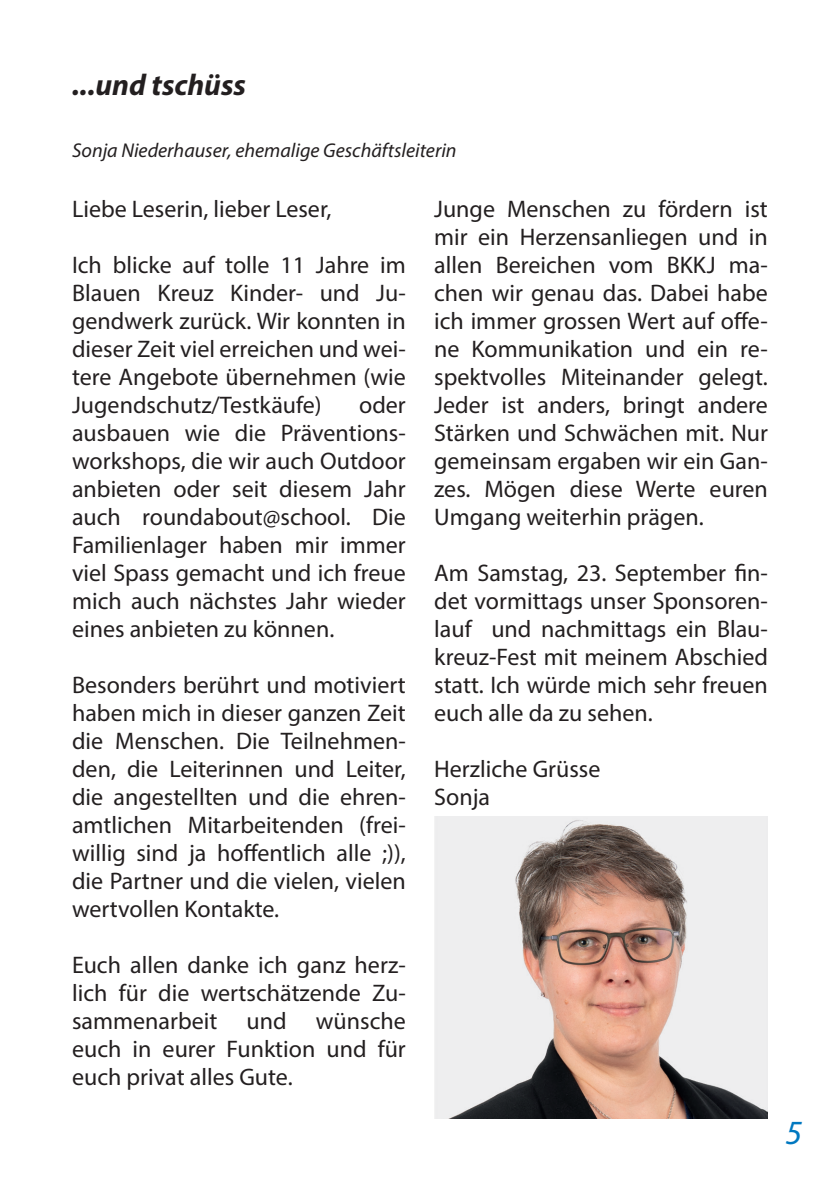
<style>
.page{position:relative;width:840px;height:1191px;background:#fff}
.page>*{position:absolute;margin:0;border:0;box-sizing:border-box;transform-origin:0 0}
.t1{font:italic 34px "Myriad Pro";color:#0078c0}
.Titel{font:italic 700 30px "Myriad Pro";color:#231f20}
.Absatzformat_1{font:24px/28px "Myriad Pro";color:#231f20;text-align:justify}
.Autorenzeile{font:italic 20px "Myriad Pro";color:#231f20}
</style>
<div class="page">
<img style="left:434px;top:816px;width:333px;height:303px">
<p class="Titel" style="left:72px;top:65px;width:175px">...und tschüss</p>
<p class="Autorenzeile" style="left:72px;top:138px;width:386px">Sonja Niederhauser, ehemalige Geschäftsleiterin</p>
<p class="Absatzformat_1" style="left:72px;top:194px;width:261px">Liebe Leserin, lieber Leser,</p>
<p class="Absatzformat_1" style="left:72px;top:250px;width:335px">Ich blicke auf tolle 11 Jahre im Blauen Kreuz Kinder- und Ju&shy;gendwerk zurück. Wir konnten in dieser Zeit viel erreichen und wei&shy;tere Angebote übernehmen (wie Jugendschutz/Testkäufe)</p>
<p class="Absatzformat_1" style="left:72px;top:390px;width:335px;text-indent:287px">oder ausbauen wie die Präventions&shy;workshops, die wir auch Outdoor anbieten oder seit diesem Jahr auch roundabout@school. Die Familienlager haben mir immer viel Spass gemacht und ich freue mich auch nächstes Jahr wieder eines anbieten zu können.</p>
<p class="Absatzformat_1" style="left:72px;top:670px;width:335px">Besonders berührt und motiviert haben mich in dieser ganzen Zeit die Menschen. Die Teilnehmen&shy;den, die Leiterinnen und Leiter, die angestellten und die ehren&shy;amtlichen Mitarbeitenden (frei&shy;willig sind ja hoffentlich alle ;)), die Partner und die vielen, vielen wertvollen Kontakte.</p>
<p class="Absatzformat_1" style="left:72px;top:950px;width:335px">Euch allen danke ich ganz herz&shy;lich für die wertschätzende Zu&shy;sammenarbeit und wünsche euch in eurer Funktion und für euch privat alles Gute.</p>
<p class="Absatzformat_1" style="left:434px;top:194px;width:335px">Junge Menschen zu fördern ist mir ein Herzensanliegen und in allen Bereichen vom BKKJ ma&shy;chen wir genau das. Dabei habe ich immer grossen Wert auf offe&shy;ne Kommunikation und ein re&shy;spektvolles Miteinander gelegt.<br>Jeder ist anders, bringt andere Stärken und Schwächen mit. Nur gemeinsam ergaben wir ein Gan&shy;zes. Mögen diese Werte euren Umgang weiterhin prägen.</p>
<p class="Absatzformat_1" style="left:434px;top:558px;width:335px">Am Samstag, 23. September fin&shy;det vormittags unser Sponsoren&shy;lauf und nachmittags ein Blau&shy;kreuz-Fest mit meinem Abschied statt. Ich würde mich sehr freuen euch alle da zu sehen.</p>
<p class="Absatzformat_1" style="left:434px;top:754px;width:168px">Herzliche Grüsse</p>
<p class="Absatzformat_1" style="left:434px;top:782px;width:57px">Sonja</p>
<p class="t1" style="left:785px;top:1112px;width:16px">5</p>
</div>
